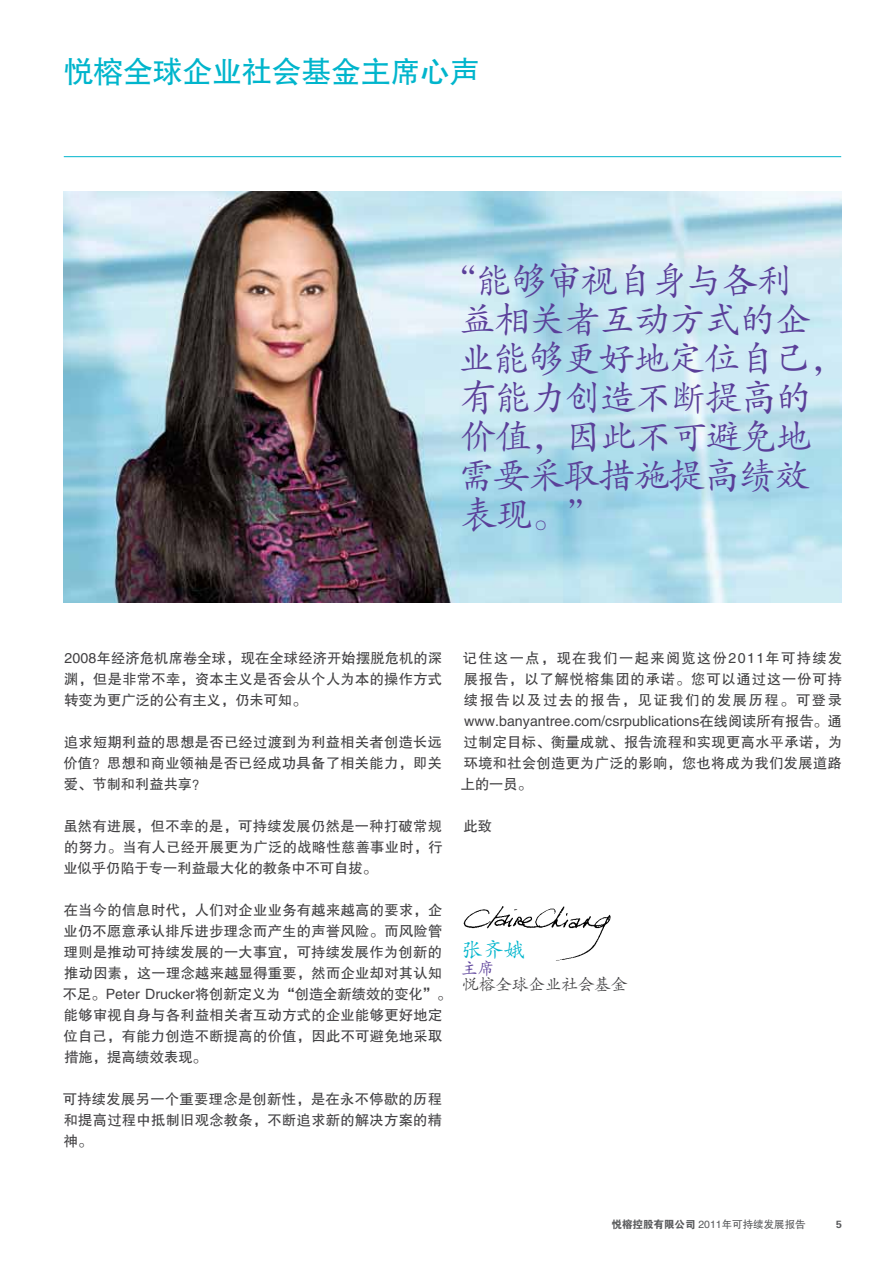
<style>
.page{position:relative;width:893px;height:1263px;background:#fff}
.page>*{position:absolute;margin:0;border:0;box-sizing:border-box;transform-origin:0 0}
.t1{font:36px/39px "FZKTJW GB1 0";letter-spacing:-.025em;color:#5a3f99}
.t2{font:30px "FZHTJW GB1 0";letter-spacing:-.01em;color:#00b5cc}
.t3{font:21px "FZKTJW GB1 0";color:#00b5cc}
.t4{font:16.5px "FZKTJW GB1 0";color:#414042}
.t5{font:16.5px "FZKTJW GB1 0";color:#5a3f99}
.t6{font:14.25px/21px "FZHTJW GB1 0";letter-spacing:.02em;color:#414042;text-align:justify}
.t7{font:10.5px "FZHTJW GB1 0";color:#58595b}
.t8{font:10.5px "FZDHTJW GB1 0";color:#58595b}
.s1{font-family:"FZDHTJW GB1 0"}
</style>
<div class="page">
<hr style="left:64px;top:156px;width:777px;height:1px;background:#00b5cc">
<img style="left:64px;top:191px;width:778px;height:412px">
<img style="left:463px;top:906px;width:148px;height:55px">
<h2 class="t2" style="left:64px;top:55px;width:418px">悦榕全球企业社会基金主席心声</h2>
<h1 class="t1" style="left:458px;top:262px;width:388px;text-indent:-17px">“能够审视自身与各利<br>益相关者互动方式的企业能够更好地定位自己，有能力创造不断提高的价值，因此不可避免地需要采取措施提高绩效表现。”</h1>
<p class="t6" style="left:64px;top:648px;width:380px">2008年经济危机席卷全球，现在全球经济开始摆脱危机的深渊，但是非常不幸，资本主义是否会从个人为本的操作方式转变为更广泛的公有主义，仍未可知。</p>
<p class="t6" style="left:63px;top:732px;width:380px">追求短期利益的思想是否已经过渡到为利益相关者创造长远价值？思想和商业领袖是否已经成功具备了相关能力，即关爱、节制和利益共享？</p>
<p class="t6" style="left:63px;top:816px;width:381px">虽然有进展，但不幸的是，可持续发展仍然是一种打破常规的努力。当有人已经开展更为广泛的战略性慈善事业时，行业似乎仍陷于专一利益最大化的教条中不可自拔。</p>
<p class="t6" style="left:63px;top:900px;width:390px;text-align:left">在当今的信息时代，人们对企业业务有越来越高的要求，企业仍不愿意承认排斥进步理念而产生的声誉风险。而风险管理则是推动可持续发展的一大事宜，可持续发展作为创新的推动因素，这一理念越来越显得重要，然而企业却对其认知不足。Peter Drucker将创新定义为“创造全新绩效的变化”。能够审视自身与各利益相关者互动方式的企业能够更好地定位自己，有能力创造不断提高的价值，因此不可避免地采取措施，提高绩效表现。</p>
<p class="t6" style="left:63px;top:1089px;width:381px">可持续发展另一个重要理念是创新性，是在永不停歇的历程和提高过程中抵制旧观念教条，不断追求新的解决方案的精神。</p>
<p class="t6" style="left:461px;top:648px;width:383px">记住这一点，现在我们一起来阅览这份2011年可持续发展报告，以了解悦榕集团的承诺。您可以通过这一份可持续报告以及过去的报告，见证我们的发展历程。可登录www.banyantree.com/csrpublications在线阅读所有报告。通过制定目标、衡量成就、报告流程和实现更高水平承诺，为环境和社会创造更为广泛的影响，您也将成为我们发展道路上的一员。</p>
<p class="t6" style="left:463px;top:816px;width:30px">此致</p>
<h3 class="t3" style="left:462px;top:939px;width:64px">张齐娥</h3>
<p class="t5" style="left:461px;top:959px;width:34px">主席</p>
<p class="t4" style="left:463px;top:976px;width:166px">悦榕全球企业社会基金</p>
<p class="t7" style="left:612px;top:1218px;width:196px"><span class="s1">悦榕控股有限公司</span> 2011年可持续发展报告</p>
<p class="t8" style="left:836px;top:1218px;width:7px">5</p>
</div>
